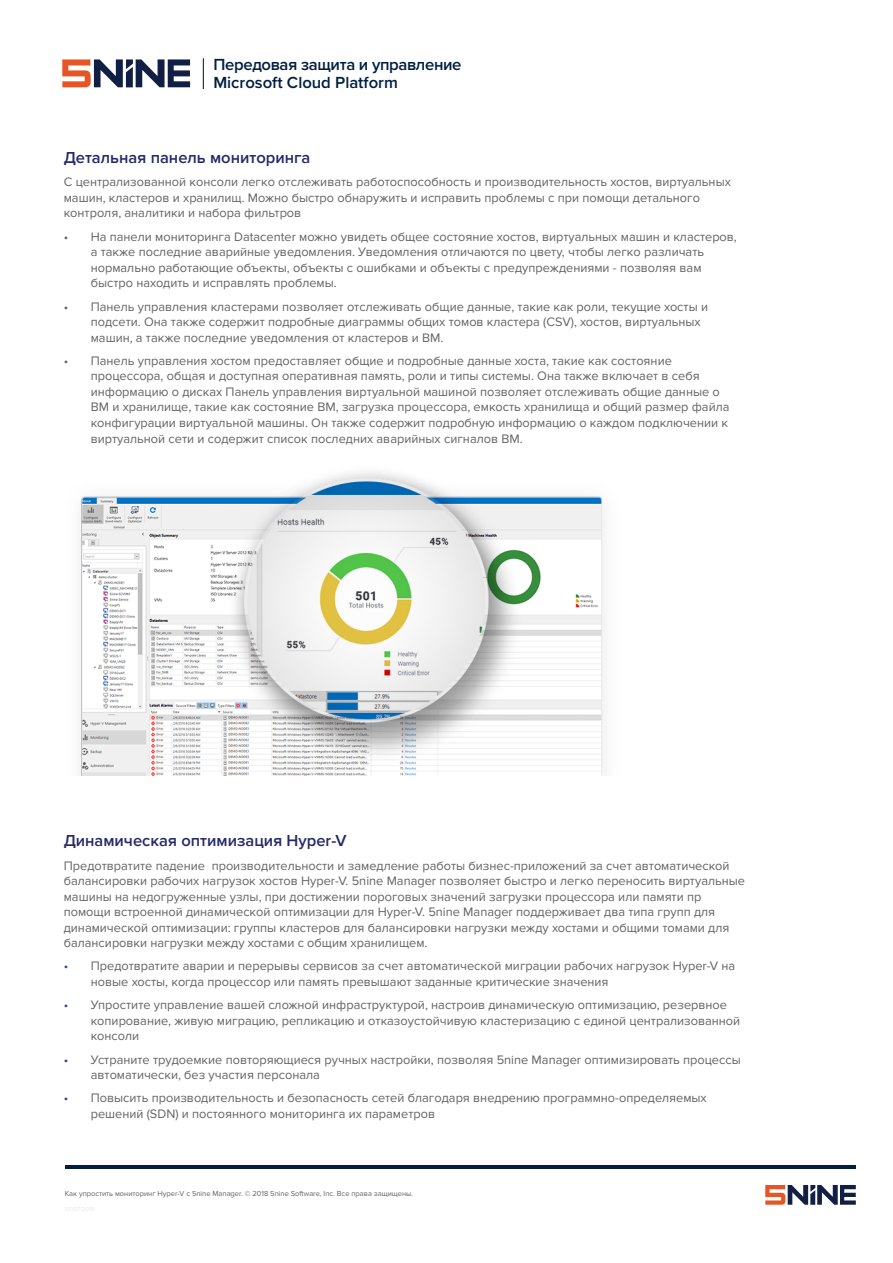
<style>
.page{position:relative;width:893px;height:1263px;background:#fff}
.page>*{position:absolute;margin:0;border:0;box-sizing:border-box;transform-origin:0 0}
.t1{font:600 16.65px/17.7px "Proxima Nova";letter-spacing:-.02em;color:#001e41}
.paragraph_upper_spac{font:600 16.5px "Proxima Nova";color:#262967}
.paragraph_upper_spac-2{font:12.75px/15.6px "Proxima Nova";color:#646464}
.body{font:12.75px/15.6px "Proxima Nova";color:#646464}
.t2{font:7.5px "Proxima Nova";color:#646464}
.s1{color:#35438a}
</style>
<div class="page">
<svg style="left:62px;top:59px;width:128px;height:28px"></svg>
<hr style="left:203px;top:58px;width:1px;height:31px;background:#001e41">
<hr style="left:65px;top:1165px;width:791px;height:4px;background:#001e41">
<svg style="left:765px;top:1185px;width:91px;height:20px"></svg>
<img style="left:81px;top:472px;width:522px;height:303px">
<h1 class="t1" style="left:213px;top:55px;width:250px">Передовая защита и управление<br>Microsoft Cloud Platform</h1>
<p class="paragraph_upper_spac" style="left:64px;top:148px;width:248px">Детальная панель мониторинга</p>
<p class="body" style="left:64px;top:174px;width:669px">С централизованной консоли легко отслеживать работоспособность и производительность хостов, виртуальных машин, кластеров и хранилищ. Можно быстро обнаружить и исправить проблемы с при помощи детального контроля, аналитики и набора фильтров</p>
<p class="paragraph_upper_spac-2" style="left:91px;top:229px;width:648px;text-indent:-27px">• На панели мониторинга Datacenter можно увидеть общее состояние хостов, виртуальных машин и кластеров, а также последние аварийные уведомления. Уведомления отличаются по цвету, чтобы легко различать нормально работающие объекты, объекты с ошибками и объекты с предупреждениями - позволяя вам быстро находить и исправлять проблемы.</p>
<p class="paragraph_upper_spac-2" style="left:91px;top:299px;width:619px;text-indent:-27px">• Панель управления кластерами позволяет отслеживать общие данные, такие как роли, текущие хосты и подсети. Она также содержит подробные диаграммы общих томов кластера (CSV), хостов, виртуальных машин, а также последние уведомления от кластеров и ВМ.</p>
<p class="paragraph_upper_spac-2" style="left:91px;top:353px;width:640px;text-indent:-27px">• Панель управления хостом предоставляет общие и подробные данные хоста, такие как состояние процессора, общая и доступная оперативная память, роли и типы системы. Она также включает в себя информацию о дисках Панель управления виртуальной машиной позволяет отслеживать общие данные о ВМ и хранилище, такие как состояние ВМ, загрузка процессора, емкость хранилища и общий размер файла конфигурации виртуальной машины. Он также содержит подробную информацию о каждом подключении к виртуальной сети и содержит список последних аварийных сигналов ВМ.</p>
<p class="paragraph_upper_spac" style="left:64px;top:831px;width:284px">Динамическая оптимизация Hyper-V</p>
<p class="paragraph_upper_spac-2" style="left:64px;top:858px;width:683px">Предотвратите падение производительности и замедление работы бизнес-приложений за счет автоматической балансировки рабочих нагрузок хостов Hyper-V. 5nine Manager позволяет быстро и легко переносить виртуальные машины на недогруженные узлы, при достижении пороговых значений загрузки процессора или памяти пр помощи встроенной динамической оптимизации для Hyper-V. 5nine Manager поддерживает два типа групп для динамической оптимизации: группы кластеров для балансировки нагрузки между хостами и общими томами для балансировки нагрузки между хостами с общим хранилищем.</p>
<p class="paragraph_upper_spac-2" style="left:91px;top:959px;width:646px;text-indent:-27px"><span class="s1">•</span> Предотвратите аварии и перерывы сервисов за счет автоматической миграции рабочих нагрузок Hyper-V на новые хосты, когда процессор или память превышают заданные критические значения</p>
<p class="paragraph_upper_spac-2" style="left:91px;top:997px;width:651px;text-indent:-27px"><span class="s1">•</span> Упростите управление вашей сложной инфраструктурой, настроив динамическую оптимизацию, резервное копирование, живую миграцию, репликацию и отказоустойчивую кластеризацию с единой централизованной консоли</p>
<p class="paragraph_upper_spac-2" style="left:91px;top:1052px;width:651px;text-indent:-27px"><span class="s1">•</span> Устраните трудоемкие повторяющиеся ручных настройки, позволяя 5nine Manager оптимизировать процессы автоматически, без участия персонала</p>
<p class="paragraph_upper_spac-2" style="left:91px;top:1090px;width:618px;text-indent:-27px"><span class="s1">•</span> Повысить производительность и безопасность сетей благодаря внедрению программно-определяемых решений (SDN) и постоянного мониторинга их параметров</p>
<p class="t2" style="left:65px;top:1189px;width:350px">Как упростить мониторинг Hyper-V с 5nine Manager. © 2018 5nine Software, Inc. Все права защищены.</p>
</div>
